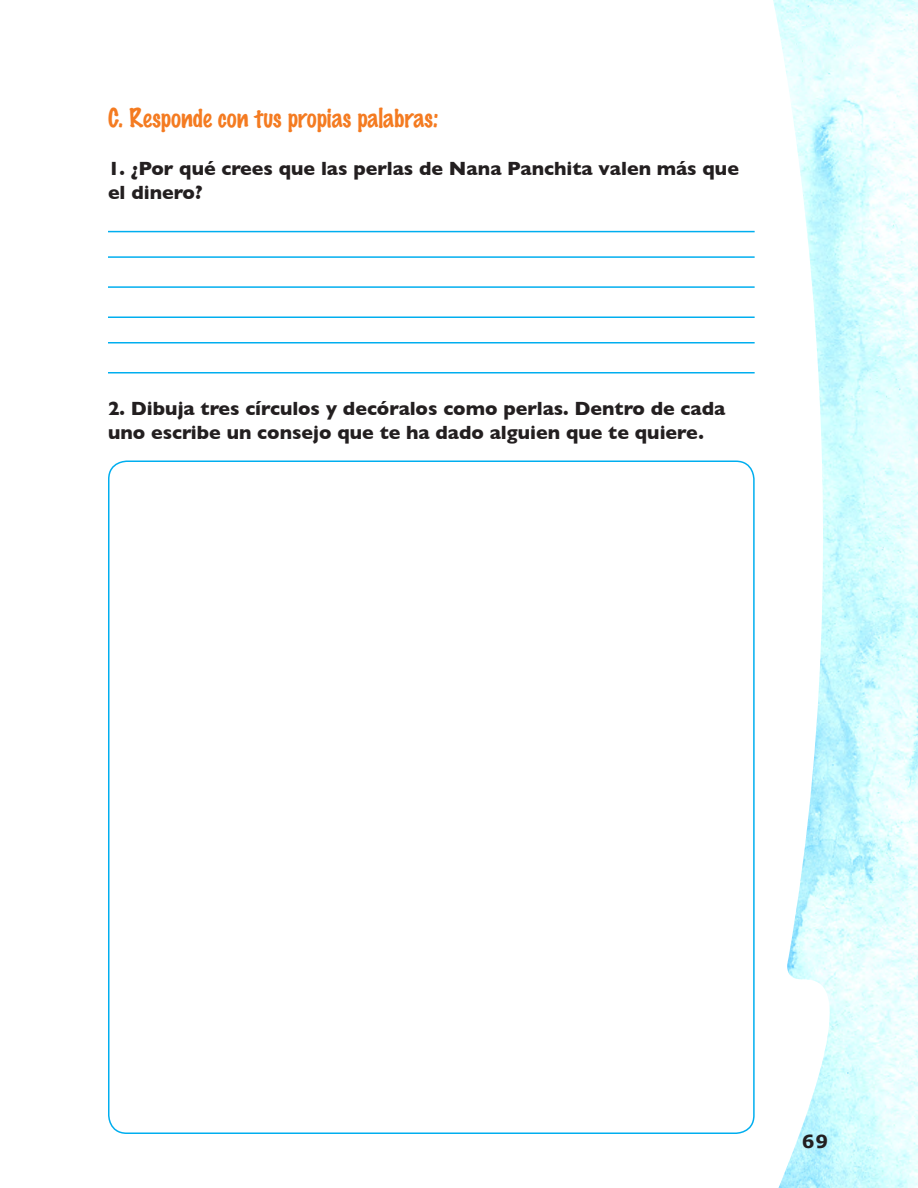
<style>
.page{position:relative;width:918px;height:1188px;background:#fff}
.page>*{position:absolute;margin:0;border:0;box-sizing:border-box;transform-origin:0 0}
.t1{font:100 24px "Marker Felt";letter-spacing:-.005em;color:#f47b21}
.t2{font:700 19.5px/24px "Gill Sans";color:#231f20}
.t3{font:700 18px "Verdana";color:#231f20}
</style>
<div class="page">
<img style="left:773px;top:0;width:145px;height:1188px">
<hr style="left:108px;top:231px;width:647px;height:1px;background:#00aeef">
<hr style="left:108px;top:256px;width:647px;height:2px;background:#00aeef">
<hr style="left:108px;top:286px;width:647px;height:2px;background:#00aeef">
<hr style="left:108px;top:316px;width:647px;height:2px;background:#00aeef">
<hr style="left:108px;top:342px;width:647px;height:2px;background:#00aeef">
<hr style="left:108px;top:372px;width:647px;height:2px;background:#00aeef">
<p class="t1" style="left:108px;top:106px;width:332px">C. Responde con tus propias palabras:</p>
<p class="t2" style="left:108px;top:156px;width:632px">1. ¿Por qué crees que las perlas de Nana Panchita valen más que el dinero?</p>
<p class="t2" style="left:108px;top:396px;width:619px">2. Dibuja tres círculos y decóralos como perlas. Dentro de cada uno escribe un consejo que te ha dado alguien que te quiere.</p>
<p class="t3" style="left:802px;top:1130px;width:28px">69</p>
</div>
